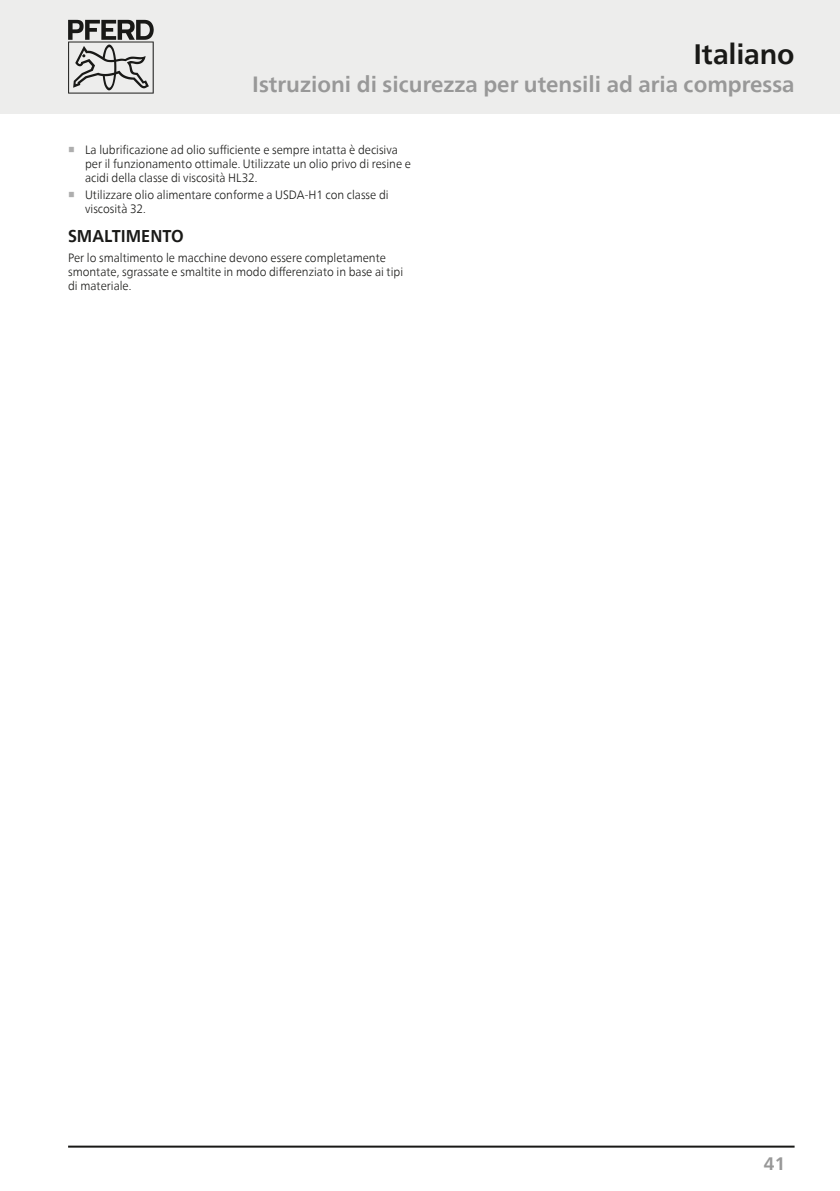
<style>
.page{position:relative;width:840px;height:1191px;background:#fff}
.page>*{position:absolute;margin:0;border:0;box-sizing:border-box;transform-origin:0 0}
.Headline{font:700 28px "Neue Frutiger World";letter-spacing:-.005em;color:#191917}
.Subhead_grau{font:700 22px "Neue Frutiger World";color:#989898}
.t1{font:700 18px "Neue Frutiger World";color:#989898}
.Copy_Head{font:700 17px "Neue Frutiger World";color:#191917;scale:.95 1}
.Copy{font:300 12px/14px "Neue Frutiger World";color:#191917;scale:.95 1}
.s1{font-family:"Arial Unicode MS";font-weight:700;color:#aeaeae}
</style>
<div class="page">
<div style="left:0;top:0;width:839px;height:113px;background:#ededec"></div>
<svg style="left:68px;top:20px;width:86px;height:74px"></svg>
<hr style="left:68px;top:1145px;width:726px;height:2px;background:#191917">
<p class="Headline" style="left:693px;top:29px;width:103px">Italiano</p>
<p class="Subhead_grau" style="left:252px;top:65px;width:543px">Istruzioni di sicurezza per utensili ad aria compressa</p>
<p class="Copy" style="left:85px;top:143px;width:344px;text-indent:-17px"><span class="s1">■</span> La lubrificazione ad olio sufficiente e sempre intatta è decisiva per il funzionamento ottimale. Utilizzate un olio privo di resine e acidi della classe di viscosità HL32.</p>
<p class="Copy" style="left:85px;top:188px;width:321px;text-indent:-17px"><span class="s1">■</span> Utilizzare olio alimentare conforme a USDA-H1 con classe di viscosità 32.</p>
<p class="Copy_Head" style="left:68px;top:221px;width:123px">SMALTIMENTO</p>
<p class="Copy" style="left:68px;top:251px;width:354px">Per lo smaltimento le macchine devono essere completamente smontate, sgrassate e smaltite in modo differenziato in base ai tipi di materiale.</p>
<h3 class="t1" style="left:763px;top:1147px;width:23px">41</h3>
</div>
